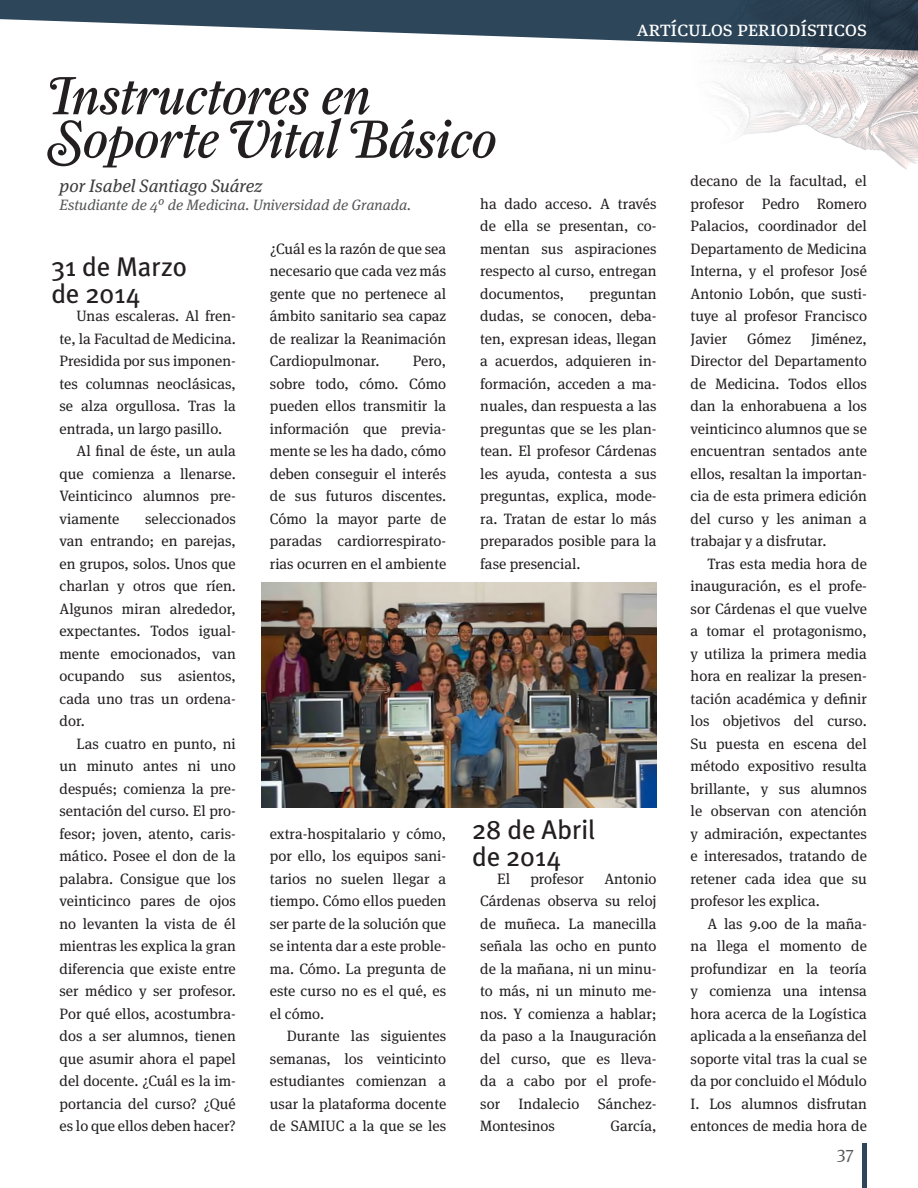
<style>
.page{position:relative;width:918px;height:1188px;background:#fff}
.page>*{position:absolute;margin:0;border:0;box-sizing:border-box;transform-origin:0 0}
.Encabezado_1__de_art{font:54px "Farnham Display Reg Ital Swash";letter-spacing:-.005em;color:#231f20}
.Encabezado_2{font:27px/27px "Meta Pro";letter-spacing:-.025em;color:#231f20}
.Título_de_sección{font:21px "Meta Serif OT";color:#fff}
.Autores{font:italic 18px "Meta Serif OT";color:#3e3e3f}
.t1{font:18px "Meta Serif OT";color:#57585a}
.Cuerpo_de_texto{font:15px/22.5px "Meta Serif OT";color:#231f20;text-align:justify}
.Filiación{font:italic 15px "Meta Serif OT";color:#57585a}
</style>
<div class="page">
<svg style="left:0;top:0;width:682px;height:43px;fill:#2d465a"></svg>
<img style="left:682px;top:0;width:236px;height:170px">
<hr style="left:863px;top:1143px;width:4px;height:45px;background:#2d465a">
<img style="left:261px;top:583px;width:396px;height:225px">
<p class="Título_de_sección" style="left:637px;top:16px;width:24px">Artículos</p>
<p class="Título_de_sección" style="left:737px;top:16px;width:22px">Periodísticos</p>
<p class="Encabezado_1__de_art" style="left:51px;top:64px;width:322px">Instructores en</p>
<p class="Encabezado_1__de_art" style="left:51px;top:108px;width:448px">Soporte Vital Básico</p>
<p class="Autores" style="left:60px;top:175px;width:204px">por Isabel Santiago Suárez</p>
<p class="Filiación" style="left:60px;top:196px;width:353px">Estudiante de 4º de Medicina. Universidad de Granada.</p>
<p class="Cuerpo_de_texto" style="left:480px;top:192px;width:178px">ha dado acceso. A través de ella se presentan, co&shy;mentan sus aspiraciones respecto al curso, entregan documentos,</p>
<p class="Cuerpo_de_texto" style="left:270px;top:237px;width:178px">¿Cuál es la razón de que sea necesario que cada vez más gente que no pertenece al ámbito sanitario sea capaz de realizar la Reanimación Cardiopulmonar.</p>
<p class="Encabezado_2" style="left:51px;top:254px;width:138px">31 de Marzo de 2014</p>
<p class="Cuerpo_de_texto" style="left:60px;top:305px;width:178px;text-indent:17px">Unas escaleras. Al fren&shy;te, la Facultad de Medicina.<br>Presidida por sus imponen&shy;tes columnas neoclásicas, se alza orgullosa. Tras la entrada, un largo pasillo.</p>
<p class="Cuerpo_de_texto" style="left:60px;top:440px;width:178px;text-indent:17px">Al final de éste, un aula que comienza a llenarse.<br>Veinticinco alumnos pre&shy;viamente</p>
<p class="Cuerpo_de_texto" style="left:480px;top:282px;width:178px;text-indent:109px">preguntan dudas, se conocen, deba&shy;ten, expresan ideas, llegan a acuerdos, adquieren in&shy;formación, acceden a ma&shy;nuales, dan respuesta a las preguntas que se les plan&shy;tean. El profesor Cárdenas les ayuda, contesta a sus preguntas, explica, mode&shy;ra. Tratan de estar lo más preparados posible para la fase presencial.</p>
<p class="Cuerpo_de_texto" style="left:270px;top:350px;width:178px;text-indent:143px">Pero, sobre todo, cómo. Cómo pueden ellos transmitir la información que previa&shy;mente se les ha dado, cómo deben conseguir el interés de sus futuros discentes.<br>Cómo la mayor parte de paradas cardiorrespirato&shy;rias ocurren en el ambiente</p>
<p class="Cuerpo_de_texto" style="left:60px;top:507px;width:178px;text-indent:86px">seleccionados van entrando; en parejas, en grupos, solos. Unos que charlan y otros que ríen.<br>Algunos miran alrededor, expectantes. Todos igual&shy;mente emocionados, van ocupando sus asientos, cada uno tras un ordena&shy;dor.</p>
<p class="Cuerpo_de_texto" style="left:60px;top:732px;width:178px;text-indent:17px">Las cuatro en punto, ni un minuto antes ni uno después; comienza la pre&shy;sentación del curso. El pro&shy;fesor; joven, atento, caris&shy;mático. Posee el don de la palabra. Consigue que los veinticinco pares de ojos no levanten la vista de él mientras les explica la gran diferencia que existe entre ser médico y ser profesor.<br>Por qué ellos, acostumbra&shy;dos a ser alumnos, tienen que asumir ahora el papel del docente. ¿Cuál es la im&shy;portancia del curso? ¿Qué es lo que ellos deben hacer?</p>
<p class="Encabezado_2" style="left:472px;top:817px;width:125px">28 de Abril de 2014</p>
<p class="Cuerpo_de_texto" style="left:497px;top:867px;width:14px">El</p>
<p class="Cuerpo_de_texto" style="left:530px;top:867px;width:55px">profesor</p>
<p class="Cuerpo_de_texto" style="left:270px;top:822px;width:178px">extra-hospitalario y cómo, por ello, los equipos sani&shy;tarios no suelen llegar a tiempo. Cómo ellos pueden ser parte de la solución que se intenta dar a este proble&shy;ma. Cómo. La pregunta de este curso no es el qué, es el cómo.</p>
<p class="Cuerpo_de_texto" style="left:270px;top:1025px;width:178px;text-indent:17px">Durante las siguientes semanas, los veinticinto estudiantes comienzan a usar la plataforma docente de SAMIUC a la que se les</p>
<p class="Cuerpo_de_texto" style="left:480px;top:867px;width:178px;text-indent:124px">Antonio Cárdenas observa su reloj de muñeca. La manecilla señala las ocho en punto de la mañana, ni un minu&shy;to más, ni un minuto me&shy;nos. Y comienza a hablar; da paso a la Inauguración del curso, que es lleva&shy;da a cabo por el profe&shy;sor Indalecio Sánchez-Montesinos</p>
<p class="Cuerpo_de_texto" style="left:611px;top:1115px;width:48px">García,</p>
<p class="Cuerpo_de_texto" style="left:691px;top:170px;width:178px">decano de la facultad, el profesor Pedro Romero Palacios, coordinador del Departamento de Medicina Interna, y el profesor José Antonio Lobón, que susti&shy;tuye al profesor Francisco Javier</p>
<p class="Cuerpo_de_texto" style="left:691px;top:327px;width:178px;text-indent:120px">Jiménez, Director del Departamento de Medicina. Todos ellos dan la enhorabuena a los veinticinco alumnos que se encuentran sentados ante ellos, resaltan la importan&shy;cia de esta primera edición del curso y les animan a trabajar y a disfrutar.</p>
<p class="Cuerpo_de_texto" style="left:691px;top:552px;width:178px;text-indent:17px">Tras esta media hora de inauguración, es el profe&shy;sor Cárdenas el que vuelve a tomar el protagonismo, y utiliza la primera media hora en realizar la presen&shy;tación académica y definir los objetivos del curso.<br>Su puesta en escena del método expositivo resulta brillante, y sus alumnos le observan con atención y admiración, expectantes e interesados, tratando de retener cada idea que su profesor les explica.</p>
<p class="Cuerpo_de_texto" style="left:691px;top:912px;width:178px;text-indent:17px">A las 9.00 de la maña&shy;na llega el momento de profundizar en la teoría y comienza una intensa hora acerca de la Logística aplicada a la enseñanza del soporte vital tras la cual se da por concluido el Módulo I. Los alumnos disfrutan entonces de media hora de</p>
<p class="Cuerpo_de_texto" style="left:747px;top:327px;width:46px">Gómez</p>
<p class="t1" style="left:837px;top:1143px;width:18px">37</p>
</div>
